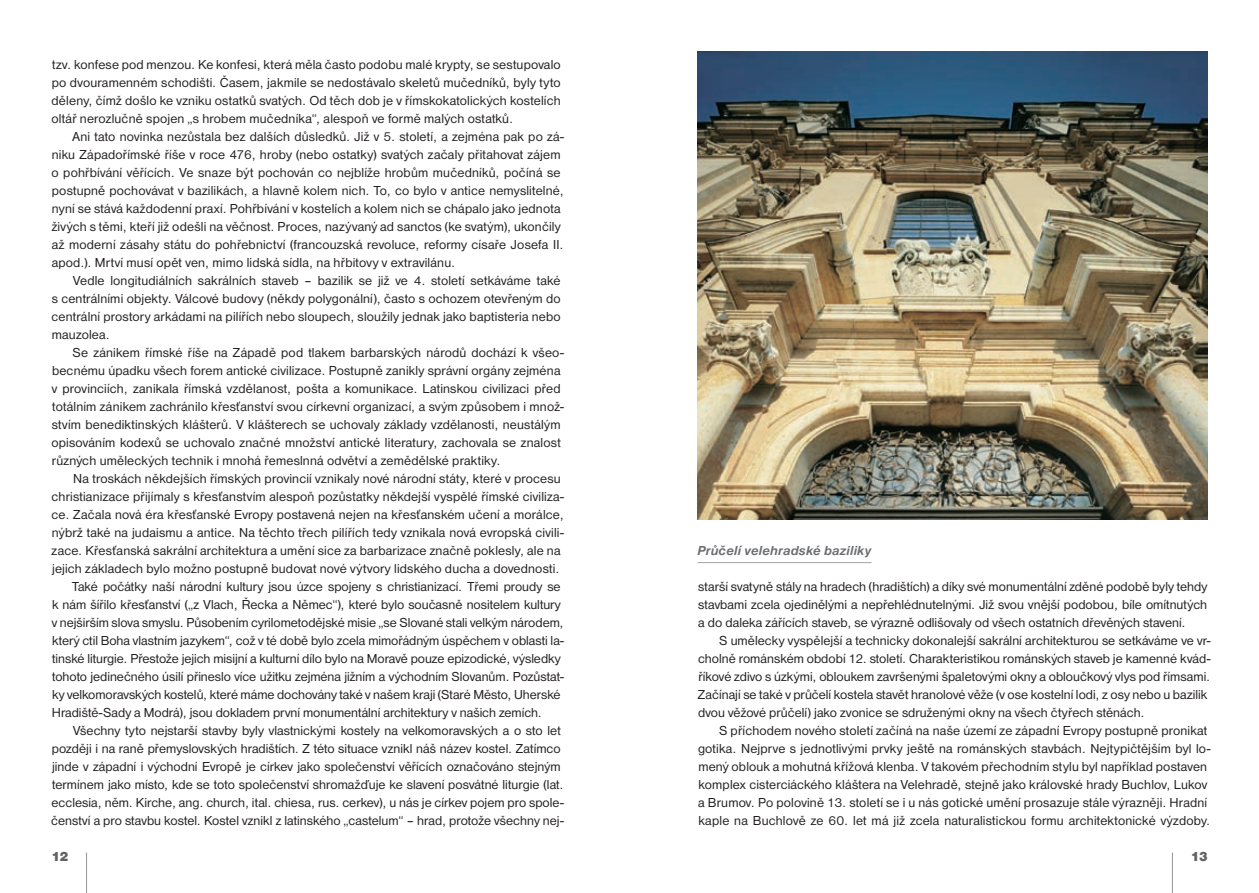
<style>
.page{position:relative;width:1259px;height:893px;background:#fff}
.page>*{position:absolute;margin:0;border:0;box-sizing:border-box;transform-origin:0 0}
.t1{font:13.5px/18px "Nimbus Sans DOT";letter-spacing:.01em;color:#231f20}
.t2{font:italic 700 13.5px "Nimbus Sans DOT";letter-spacing:.01em;color:#6c6d70}
.t3{font:13.5px "Nimbus Sans DOT Blac";color:#636366}
</style>
<div class="page">
<hr style="left:86px;top:853px;width:1px;height:40px;background:#939598">
<hr style="left:1172px;top:853px;width:1px;height:40px;background:#939598">
<hr style="left:697px;top:562px;width:174px;height:1px;background:#a8a9ad">
<img style="left:697px;top:52px;width:511px;height:467px">
<p class="t1" style="left:52px;top:56px;width:511px;text-align:justify">tzv. konfese pod menzou. Ke konfesi, která měla často podobu malé krypty, se sestupovalo po dvouramenném schodišti. Časem, jakmile se nedostávalo skeletů mučedníků, byly tyto děleny, čímž došlo ke vzniku ostatků svatých. Od těch dob je v římskokatolických kostelích oltář nerozlučně spojen „s hrobem mučedníka“, alespoň ve formě malých ostatků.</p>
<p class="t1" style="left:52px;top:128px;width:514px;text-indent:21px">Ani tato novinka nezůstala bez dalších důsledků. Již v 5. století, a zejména pak po zá&shy;niku Západořímské říše v roce 476, hroby (nebo ostatky) svatých začaly přitahovat zájem o pohřbívání věřících. Ve snaze být pochován co nejblíže hrobům mučedníků, počíná se postupně pochovávat v bazilikách, a hlavně kolem nich. To, co bylo v antice nemyslitelné, nyní se stává každodenní praxí. Pohřbívání v kostelích a kolem nich se chápalo jako jednota živých s těmi, kteří již odešli na věčnost. Proces, nazývaný ad sanctos (ke svatým), ukončily až moderní zásahy státu do pohřebnictví (francouzská revoluce, reformy císaře Josefa II. apod.). Mrtví musí opět ven, mimo lidská sídla, na hřbitovy v extravilánu.</p>
<p class="t1" style="left:52px;top:272px;width:511px;text-align:justify;text-indent:22px">Vedle longitudiálních sakrálních staveb – bazilik se již ve 4. století setkáváme také s centrálními objekty. Válcové budovy (někdy polygonální), často s ochozem otevřeným do centrální prostory arkádami na pilířích nebo sloupech, sloužily jednak jako baptisteria nebo mauzolea.</p>
<p class="t1" style="left:51px;top:344px;width:514px;text-indent:21px">Se zánikem římské říše na Západě pod tlakem barbarských národů dochází k všeo&shy;becnému úpadku všech forem antické civilizace. Postupně zanikly správní orgány zejména v provinciích, zanikala římská vzdělanost, pošta a komunikace. Latinskou civilizaci před totálním zánikem zachránilo křesťanství svou církevní organizací, a svým způsobem i množ&shy;stvím benediktinských klášterů. V klášterech se uchovaly základy vzdělanosti, neustálým opisováním kodexů se uchovalo značné množství antické literatury, zachovala se znalost různých uměleckých technik i mnohá řemeslnná odvětví a zemědělské praktiky.</p>
<p class="t1" style="left:73px;top:470px;width:489px">Na troskách někdejších římských provincií vznikaly nové národní státy, které v procesu</p>
<p class="t1" style="left:51px;top:488px;width:514px">christianizace přijímaly s křesťanstvím alespoň pozůstatky někdejší vyspělé římské civiliza-</p>
<p class="t1" style="left:51px;top:506px;width:514px">ce. Začala nová éra křesťanské Evropy postavená nejen na křesťanském učení a morálce,</p>
<p class="t1" style="left:52px;top:524px;width:514px">nýbrž také na judaismu a antice. Na těchto třech pilířích tedy vznikala nová evropská civili-</p>
<p class="t1" style="left:52px;top:542px;width:510px">zace. Křesťanská sakrální architektura a umění sice za barbarizace značně poklesly, ale na</p>
<p class="t1" style="left:52px;top:560px;width:509px">jejich základech bylo možno postupně budovat nové výtvory lidského ducha a dovednosti.</p>
<p class="t1" style="left:72px;top:578px;width:490px">Také počátky naší národní kultury jsou úzce spojeny s christianizací. Třemi proudy se</p>
<p class="t1" style="left:52px;top:596px;width:510px">k nám šířilo křesťanství („z Vlach, Řecka a Němec“), které bylo současně nositelem kultury</p>
<p class="t1" style="left:52px;top:614px;width:513px">v nejširším slova smyslu. Působením cyrilometodějské misie „se Slované stali velkým národem,</p>
<p class="t1" style="left:52px;top:632px;width:513px">který ctil Boha vlastním jazykem“, což v té době bylo zcela mimořádným úspěchem v oblasti la-</p>
<p class="t1" style="left:52px;top:649px;width:510px">tinské liturgie. Přestože jejich misijní a kulturní dílo bylo na Moravě pouze epizodické, výsledky</p>
<p class="t1" style="left:52px;top:667px;width:513px">tohoto jedinečného úsilí přineslo více užitku zejména jižním a východním Slovanům. Pozůstat-</p>
<p class="t1" style="left:52px;top:685px;width:510px">ky velkomoravských kostelů, které máme dochovány také v našem kraji (Staré Město, Uherské</p>
<p class="t1" style="left:52px;top:703px;width:491px">Hradiště-Sady a Modrá), jsou dokladem první monumentální architektury v našich zemích.</p>
<p class="t1" style="left:73px;top:721px;width:489px">Všechny tyto nejstarší stavby byly vlastnickými kostely na velkomoravských a o sto let</p>
<p class="t1" style="left:52px;top:739px;width:510px">později i na raně přemyslovských hradištích. Z této situace vznikl náš název kostel. Zatímco</p>
<p class="t1" style="left:52px;top:757px;width:510px">jinde v západní i východní Evropě je církev jako společenství věřících označováno stejným</p>
<p class="t1" style="left:52px;top:775px;width:513px">termínem jako místo, kde se toto společenství shromažďuje ke slavení posvátné liturgie (lat.</p>
<p class="t1" style="left:51px;top:793px;width:514px">ecclesia, něm. Kirche, ang. church, ital. chiesa, rus. cerkev), u nás je církev pojem pro spole-</p>
<p class="t1" style="left:51px;top:811px;width:514px">čenství a pro stavbu kostel. Kostel vznikl z latinského „castelum“ – hrad, protože všechny nej-</p>
<p class="t2" style="left:697px;top:543px;width:175px">Průčelí velehradské baziliky</p>
<p class="t1" style="left:698px;top:578px;width:510px;text-align:justify">starší svatyně stály na hradech (hradištích) a díky své monumentální zděné podobě byly tehdy stavbami zcela ojedinělými a nepřehlédnutelnými. Již svou vnější podobou, bíle omítnutých a do daleka zářících staveb, se výrazně odlišovaly od všech ostatních dřevěných stavení.</p>
<p class="t1" style="left:698px;top:632px;width:514px;text-indent:21px">S umělecky vyspělejší a technicky dokonalejší sakrální architekturou se setkáváme ve vr&shy;cholně románském období 12. století. Charakteristikou románských staveb je kamenné kvád&shy;říkové zdivo s úzkými, obloukem završenými špaletovými okny a obloučkový vlys pod římsami.<br>Začínají se také v průčelí kostela stavět hranolové věže (v ose kostelní lodi, z osy nebo u bazilik dvou věžové průčelí) jako zvonice se sdruženými okny na všech čtyřech stěnách.</p>
<p class="t1" style="left:698px;top:722px;width:514px;text-indent:21px">S příchodem nového století začíná na naše území ze západní Evropy postupně pronikat gotika. Nejprve s jednotlivými prvky ještě na románských stavbách. Nejtypičtějším byl lo&shy;mený oblouk a mohutná křížová klenba. V takovém přechodním stylu byl například postaven komplex cisterciáckého kláštera na Velehradě, stejně jako královské hrady Buchlov, Lukov a Brumov. Po polovině 13. století se i u nás gotické umění prosazuje stále výrazněji. Hradní kaple na Buchlově ze 60. let má již zcela naturalistickou formu architektonické výzdoby.</p>
<p class="t3" style="left:51px;top:849px;width:19px">12</p>
<p class="t3" style="left:1190px;top:849px;width:19px">13</p>
</div>
